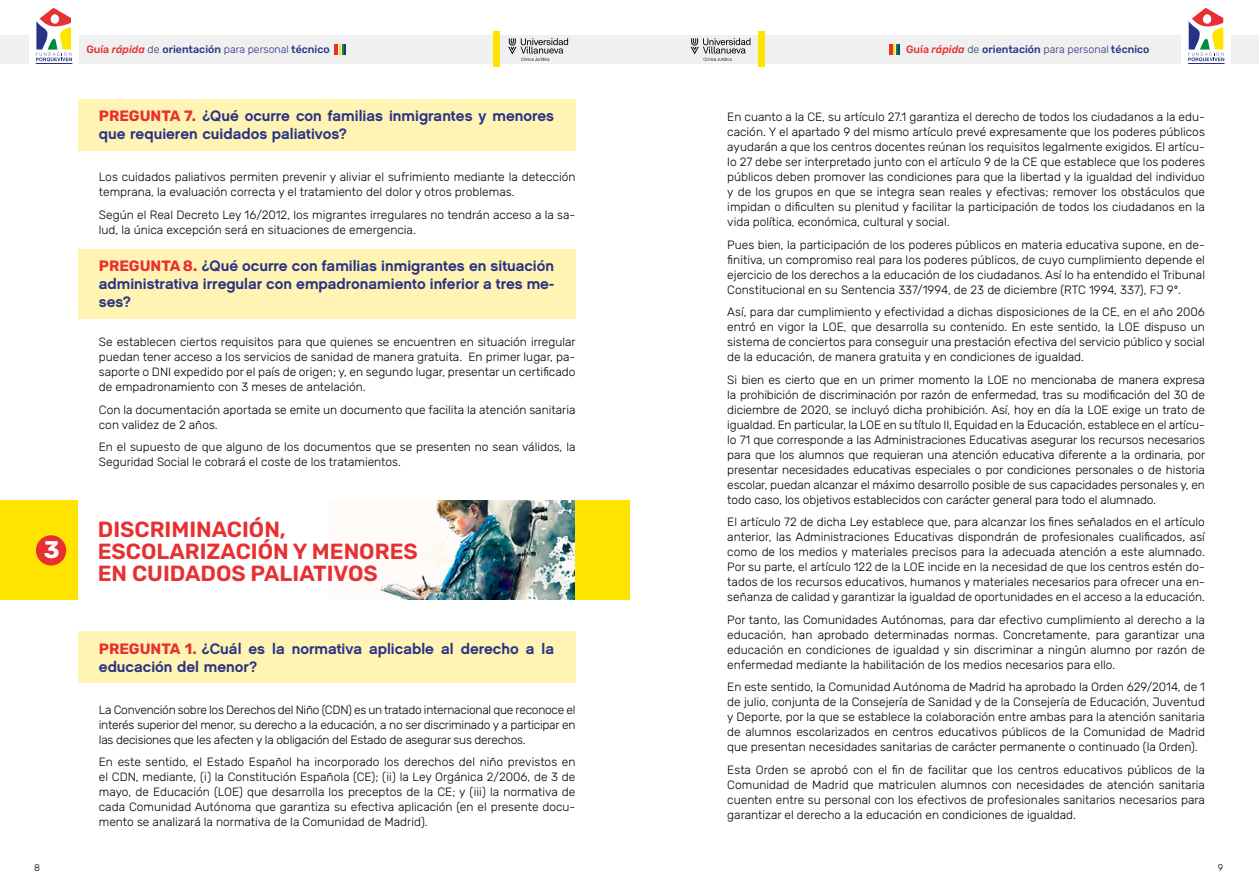
<style>
.page{position:relative;width:1259px;height:893px;background:#fff}
.page>*{position:absolute;margin:0;border:0;box-sizing:border-box;transform-origin:0 0}
.t1{font:700 24px "Rubik";color:#fff}
.t2{font:600 21.9px/22.2px "Rubik";color:#e73031}
.t3{font:15px/18px "Chalet New York Nineteen Sixty";color:#293385}
.t4{font:300 12px/15px "Rubik";color:#000;text-align:justify}
.t5{font:500 10.65px "Rubik";color:#293385}
.t6{font:300 9.6px "Rubik";color:#000}
.s1{color:#e73031}
.s2{font-style:italic;color:#e73031}
.s3{font-weight:300}
.s4{font-family:"Rubik";font-weight:700;color:#e73031}
</style>
<div class="page">
<div style="left:0;top:35px;width:629px;height:29px;background:#f0f0f0"></div>
<div style="left:629px;top:35px;width:630px;height:29px;background:#f0f0f0"></div>
<div style="left:29px;top:0;width:49px;height:67px;background:#fff"></div>
<div style="left:1181px;top:0;width:49px;height:67px;background:#fff"></div>
<hr style="left:36px;top:63px;width:36px;height:1px;background:#2c2e7f">
<svg style="left:36px;top:8px;width:36px;height:53px"></svg>
<hr style="left:1188px;top:63px;width:36px;height:1px;background:#2c2e7f">
<svg style="left:1188px;top:8px;width:36px;height:53px"></svg>
<svg style="left:508px;top:38px;width:60px;height:23px"></svg>
<svg style="left:690px;top:38px;width:60px;height:23px"></svg>
<div style="left:494px;top:31px;width:6px;height:36px;background:#ffe400"></div>
<div style="left:758px;top:31px;width:6px;height:36px;background:#ffe400"></div>
<svg style="left:335px;top:44px;width:11px;height:11px"></svg>
<svg style="left:889px;top:44px;width:11px;height:11px"></svg>
<div style="left:78px;top:99px;width:497px;height:52px;background:#fff4b3"></div>
<div style="left:78px;top:249px;width:497px;height:70px;background:#fff4b3"></div>
<div style="left:78px;top:632px;width:497px;height:51px;background:#fff4b3"></div>
<img style="left:380px;top:500px;width:195px;height:100px">
<div style="left:0;top:500px;width:78px;height:99px;background:#ffe400"></div>
<div style="left:575px;top:500px;width:54px;height:100px;background:#ffe400"></div>
<div style="left:36px;top:535px;width:30px;height:30px;background:#e73031;border-radius:50%"></div>
<h1 class="t1" style="left:44px;top:537px;width:17px">3</h1>
<p class="t5" style="left:86px;top:43px;width:245px"><span class="s1">Guía</span> <span class="s2">rápida</span> <span class="s3">de</span> orientación <span class="s3">para personal</span> técnico</p>
<p class="t5" style="left:906px;top:43px;width:245px"><span class="s1">Guía</span> <span class="s2">rápida</span> <span class="s3">de</span> orientación <span class="s3">para personal</span> técnico</p>
<p class="t3" style="left:99px;top:107px;width:457px"><span class="s4">PREGUNTA 7.</span> ¿Qué ocurre con familias inmigrantes y menores que requieren cuidados paliativos?</p>
<p class="t4" style="left:99px;top:170px;width:478px">Los cuidados paliativos permiten prevenir y aliviar el sufrimiento mediante la detección temprana, la evaluación correcta y el tratamiento del dolor y otros problemas.</p>
<p class="t4" style="left:99px;top:207px;width:478px">Según el Real Decreto Ley 16/2012, los migrantes irregulares no tendrán acceso a la sa&shy;lud, la única excepción será en situaciones de emergencia.</p>
<p class="t3" style="left:99px;top:257px;width:457px;text-align:justify"><span class="s4">PREGUNTA 8.</span> ¿Qué ocurre con familias inmigrantes en situación administrativa irregular con empadronamiento inferior a tres me&shy;ses?</p>
<p class="t4" style="left:99px;top:335px;width:478px">Se establecen ciertos requisitos para que quienes se encuentren en situación irregular puedan tener acceso a los servicios de sanidad de manera gratuita. En primer lugar, pa&shy;saporte o DNI expedido por el país de origen; y, en segundo lugar, presentar un certificado de empadronamiento con 3 meses de antelación.</p>
<p class="t4" style="left:99px;top:402px;width:478px">Con la documentación aportada se emite un documento que facilita la atención sanitaria con validez de 2 años.</p>
<p class="t4" style="left:99px;top:440px;width:478px">En el supuesto de que alguno de los documentos que se presenten no sean válidos, la<br>Seguridad Social le cobrará el coste de los tratamientos.</p>
<h2 class="t2" style="left:98px;top:519px;width:321px">DISCRIMINACIÓN,<br>ESCOLARIZACIÓN Y MENORES<br>EN CUIDADOS PALIATIVOS</h2>
<p class="t3" style="left:99px;top:640px;width:457px"><span class="s4">PREGUNTA 1.</span> ¿Cuál es la normativa aplicable al derecho a la educación del menor?</p>
<p class="t4" style="left:99px;top:702px;width:478px">La Convención sobre los Derechos del Niño (CDN) es un tratado internacional que reconoce el interés superior del menor, su derecho a la educación, a no ser discriminado y a participar en las decisiones que les afecten y la obligación del Estado de asegurar sus derechos.</p>
<p class="t4" style="left:99px;top:755px;width:478px">En este sentido, el Estado Español ha incorporado los derechos del niño previstos en el CDN, mediante, (i) la Constitución Española (CE); (ii) la Ley Orgánica 2/2006, de 3 de mayo, de Educación (LOE) que desarrolla los preceptos de la CE; y (iii) la normativa de cada Comunidad Autónoma que garantiza su efectiva aplicación (en el presente docu&shy;mento se analizará la normativa de la Comunidad de Madrid).</p>
<p class="t4" style="left:727px;top:110px;width:479px">En cuanto a la CE, su artículo 27.1 garantiza el derecho de todos los ciudadanos a la edu&shy;cación. Y el apartado 9 del mismo artículo prevé expresamente que los poderes públicos ayudarán a que los centros docentes reúnan los requisitos legalmente exigidos. El artícu&shy;lo 27 debe ser interpretado junto con el artículo 9 de la CE que establece que los poderes públicos deben promover las condiciones para que la libertad y la igualdad del individuo y de los grupos en que se integra sean reales y efectivas; remover los obstáculos que impidan o dificulten su plenitud y facilitar la participación de todos los ciudadanos en la vida política, económica, cultural y social.</p>
<p class="t4" style="left:727px;top:237px;width:479px">Pues bien, la participación de los poderes públicos en materia educativa supone, en de&shy;finitiva, un compromiso real para los poderes públicos, de cuyo cumplimiento depende el ejercicio de los derechos a la educación de los ciudadanos. Así lo ha entendido el Tribunal Constitucional en su Sentencia 337/1994, de 23 de diciembre (RTC 1994, 337), FJ 9º.</p>
<p class="t4" style="left:727px;top:305px;width:479px">Así, para dar cumplimiento y efectividad a dichas disposiciones de la CE, en el año 2006 entró en vigor la LOE, que desarrolla su contenido. En este sentido, la LOE dispuso un sistema de conciertos para conseguir una prestación efectiva del servicio público y social de la educación, de manera gratuita y en condiciones de igualdad.</p>
<p class="t4" style="left:727px;top:372px;width:479px">Si bien es cierto que en un primer momento la LOE no mencionaba de manera expresa la prohibición de discriminación por razón de enfermedad, tras su modificación del 30 de diciembre de 2020, se incluyó dicha prohibición. Así, hoy en día la LOE exige un trato de igualdad. En particular, la LOE en su título II, Equidad en la Educación, establece en el artícu&shy;lo 71 que corresponde a las Administraciones Educativas asegurar los recursos necesarios para que los alumnos que requieran una atención educativa diferente a la ordinaria, por presentar necesidades educativas especiales o por condiciones personales o de historia escolar, puedan alcanzar el máximo desarrollo posible de sus capacidades personales y, en todo caso, los objetivos establecidos con carácter general para todo el alumnado.</p>
<p class="t4" style="left:727px;top:515px;width:479px">El artículo 72 de dicha Ley establece que, para alcanzar los fines señalados en el artículo anterior, las Administraciones Educativas dispondrán de profesionales cualificados, así como de los medios y materiales precisos para la adecuada atención a este alumnado.<br>Por su parte, el artículo 122 de la LOE incide en la necesidad de que los centros estén do&shy;tados de los recursos educativos, humanos y materiales necesarios para ofrecer una en&shy;señanza de calidad y garantizar la igualdad de oportunidades en el acceso a la educación.</p>
<p class="t4" style="left:727px;top:612px;width:479px">Por tanto, las Comunidades Autónomas, para dar efectivo cumplimiento al derecho a la educación, han aprobado determinadas normas. Concretamente, para garantizar una educación en condiciones de igualdad y sin discriminar a ningún alumno por razón de enfermedad mediante la habilitación de los medios necesarios para ello.</p>
<p class="t4" style="left:727px;top:680px;width:479px">En este sentido, la Comunidad Autónoma de Madrid ha aprobado la Orden 629/2014, de 1 de julio, conjunta de la Consejería de Sanidad y de la Consejería de Educación, Juventud y Deporte, por la que se establece la colaboración entre ambas para la atención sanitaria de alumnos escolarizados en centros educativos públicos de la Comunidad de Madrid que presentan necesidades sanitarias de carácter permanente o continuado (la Orden).</p>
<p class="t4" style="left:727px;top:762px;width:479px">Esta Orden se aprobó con el fin de facilitar que los centros educativos públicos de la Comunidad de Madrid que matriculen alumnos con necesidades de atención sanitaria cuenten entre su personal con los efectivos de profesionales sanitarios necesarios para garantizar el derecho a la educación en condiciones de igualdad.</p>
<p class="t6" style="left:34px;top:862px;width:7px">8</p>
<p class="t6" style="left:1217px;top:862px;width:7px">9</p>
</div>
